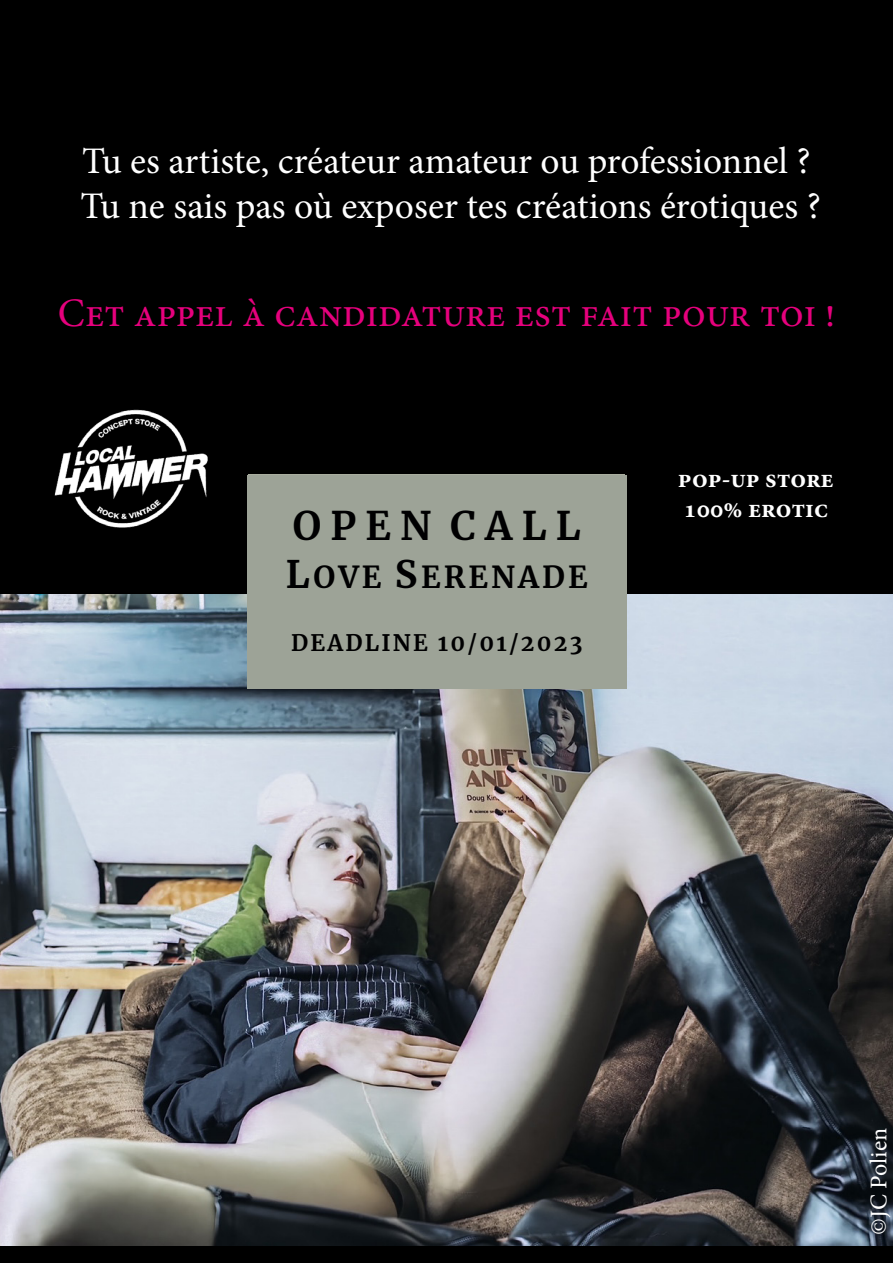
<style>
.page{position:relative;width:893px;height:1263px;background:#fff}
.page>*{position:absolute;margin:0;border:0;box-sizing:border-box;transform-origin:0 0}
.t1{font:40.5px "Minion Pro";color:#e6007d}
.t2{font:700 40.5px/48.6px "Minion Pro";letter-spacing:.02em;color:#000}
.t3{font:700 39px "Merriweather";color:#000001}
.t4{font:37.5px/45px "Minion Pro";color:#fff}
.t5{font:700 30px "Minion Pro";letter-spacing:.02em;color:#000}
.t6{font:700 30px "Merriweather";letter-spacing:.1em;color:#000001}
.t7{font:700 25.5px/30.6px "Minion Pro";color:#fff}
.t8{font:24px "Minion Pro";color:#fff}
.t9{font:700 22.5px "Merriweather";letter-spacing:.1em;color:#000001}
.s1{font-size:37.5px}
</style>
<div class="page">
<div style="left:0;top:0;width:893px;height:666px;background:#000"></div>
<div style="left:0;top:1056px;width:893px;height:207px;background:#000"></div>
<img style="left:0;top:594px;width:893px;height:651px">
<img style="left:54px;top:409px;width:154px;height:119px">
<div style="left:247px;top:475px;width:379px;height:214px;background:#9da397"></div>
<p class="t4" style="left:81px;top:139px;width:742px">Tu es artiste, créateur amateur ou professionnel ?<br>Tu ne sais pas où exposer tes créations érotiques ?</p>
<p class="t1" style="left:58px;top:286px;width:779px">Cet appel à candidature est fait pour toi !</p>
<p class="t3" style="left:293px;top:499px;width:289px">O P E N C A L L</p>
<p class="t2" style="left:291px;top:501px;width:293px">OPEN CALL<br>Love Serenade</p>
<p class="t5" style="left:291px;top:616px;width:294px">deadline 15/12/2021</p>
<p class="t6" style="left:286px;top:557px;width:303px"><span class="s1">L</span>OVE <span class="s1">S</span>ERENADE</p>
<p class="t9" style="left:291px;top:627px;width:293px">DEADLINE 10/01/2023</p>
<p class="t7" style="left:678px;top:463px;width:157px">pop-up store<br>100% erotic</p>
<p class="t8" style="left:863px;top:1235px;width:108px;rotate:-90deg">©JC Polien</p>
</div>
